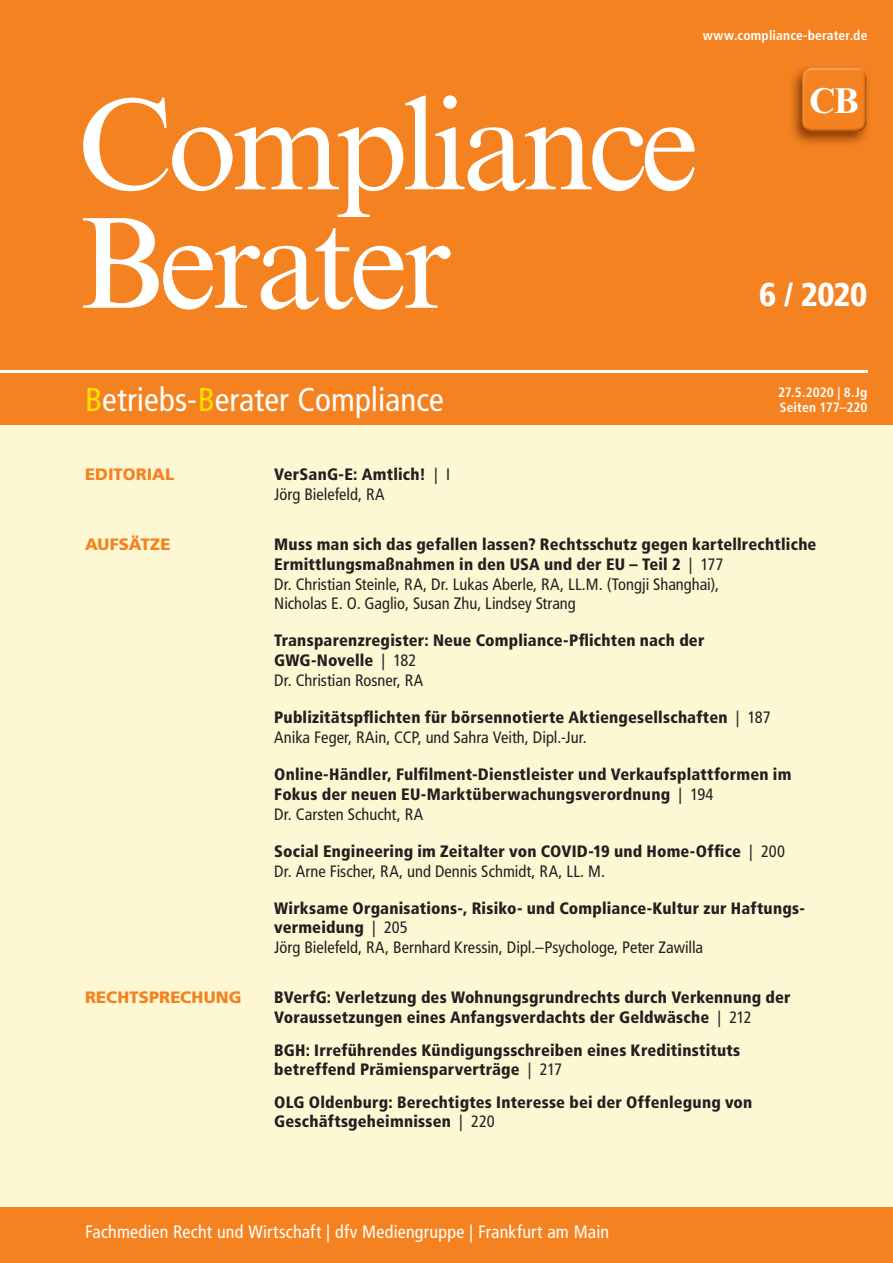
<style>
.page{position:relative;width:893px;height:1263px;background:#fef7d4}
.page>*{position:absolute;margin:0;border:0;box-sizing:border-box;transform-origin:0 0}
.t1{font:130.5px/118.5px "Times New Roman MT Std";letter-spacing:-.04em;color:#fff}
.t2{font:700 36px "Times New Roman MT Std";color:#fff}
.t3{font:condensed 33px "Frutiger LT Std";color:#fff}
.t4{font:900 condensed 33px "Frutiger LT Std";color:#fff}
.t5{font:condensed 18px "Frutiger LT Std";letter-spacing:.01em;color:#fff}
.t6{font:900 condensed 16.5px/19.8px "Frutiger LT Std";letter-spacing:.01em;color:#231f20}
.t7{font:condensed 16.5px/19.6px "Frutiger LT Std";color:#231f20}
.t8{font:900 16.5px "Frutiger LT Std";letter-spacing:.005em;color:#f58220}
.t9{font:700 condensed 13.5px/15px "Frutiger LT Std";letter-spacing:.01em;color:#fff}
.s1{color:#ffdc01}
.s2{font-weight:400}
.s3{font-weight:900}
</style>
<div class="page">
<div style="left:0;top:1208px;width:893px;height:55px;background:#f58220"></div>
<div style="left:0;top:0;width:893px;height:425px;background:#f58220"></div>
<hr style="left:0;top:370px;width:867px;height:3px;background:#fff">
<img style="left:792px;top:68px;width:76px;height:76px">
<img style="left:807px;top:68px;width:55px;height:2px">
<img style="left:803px;top:70px;width:63px;height:62px">
<p class="t9" style="left:703px;top:28px;width:166px">www.compliance-berater.de</p>
<h1 class="t1" style="left:78px;top:86px;width:622px">Compliance<br>Berater</h1>
<h2 class="t2" style="left:809px;top:79px;width:51px">CB</h2>
<h3 class="t4" style="left:759px;top:275px;width:110px">6 / 2020</h3>
<h3 class="t3" style="left:85px;top:380px;width:360px"><span class="s1">B</span>etriebs-<span class="s1">B</span>erater Compliance</h3>
<p class="t9" style="left:778px;top:385px;width:91px">27.5.2020 | 8.Jg<br>Seiten 177–220</p>
<p class="t8" style="left:85px;top:464px;width:91px">EDITORIAL</p>
<p class="t8" style="left:85px;top:534px;width:87px">AUFSÄTZE</p>
<p class="t8" style="left:85px;top:987px;width:158px">RECHTSPRECHUNG</p>
<p class="t6" style="left:274px;top:464px;width:177px">VerSanG-E: Amtlich! <span class="s2">| I<br>Jörg Bielefeld, RA</span></p>
<p class="t7" style="left:274px;top:535px;width:544px"><span class="s3">Muss man sich das gefallen lassen? Rechtsschutz gegen kartellrechtliche Ermittlungsmaßnahmen in den USA und der EU – Teil 2</span> | 177<br>Dr. Christian Steinle, RA, Dr. Lukas Aberle, RA, LL.M. (Tongji Shanghai),<br>Nicholas E. O. Gaglio, Susan Zhu, Lindsey Strang</p>
<p class="t6" style="left:274px;top:631px;width:432px">Transparenzregister: Neue Compliance-Pflichten nach der<br>GWG-Novelle <span class="s2">| 182<br>Dr. Christian Rosner, RA</span></p>
<p class="t6" style="left:274px;top:707px;width:498px">Publizitätspflichten für börsennotierte Aktiengesellschaften <span class="s2">| 187<br>Anika Feger, RAin, CCP, und Sahra Veith, Dipl.-Jur.</span></p>
<p class="t6" style="left:274px;top:764px;width:519px">Online-Händler, Fulfilment-Dienstleister und Verkaufsplattformen im<br>Fokus der neuen EU-Marktüberwachungsverordnung <span class="s2">| 194<br>Dr. Carsten Schucht, RA</span></p>
<p class="t6" style="left:274px;top:841px;width:512px">Social Engineering im Zeitalter von COVID-19 und Home-Office <span class="s2">| 200<br>Dr. Arne Fischer, RA, und Dennis Schmidt, RA, LL. M.</span></p>
<p class="t6" style="left:274px;top:898px;width:532px">Wirksame Organisations-, Risiko- und Compliance-Kultur zur Haftungs&shy;vermeidung <span class="s2">| 205<br>Jörg Bielefeld, RA, Bernhard Kressin, Dipl.–Psychologe, Peter Zawilla</span></p>
<p class="t6" style="left:274px;top:988px;width:518px">BVerfG: Verletzung des Wohnungsgrundrechts durch Verkennung der<br>Voraussetzungen eines Anfangsverdachts der Geldwäsche <span class="s2">| 212</span></p>
<p class="t6" style="left:274px;top:1040px;width:467px">BGH: Irreführendes Kündigungsschreiben eines Kreditinstituts betreffend Prämiensparverträge <span class="s2">| 217</span></p>
<p class="t6" style="left:274px;top:1092px;width:480px">OLG Oldenburg: Berechtigtes Interesse bei der Offenlegung von<br>Geschäftsgeheimnissen <span class="s2">| 220</span></p>
<p class="t5" style="left:85px;top:1221px;width:526px">Fachmedien Recht und Wirtschaft | dfv Mediengruppe | Frankfurt am Main</p>
</div>
